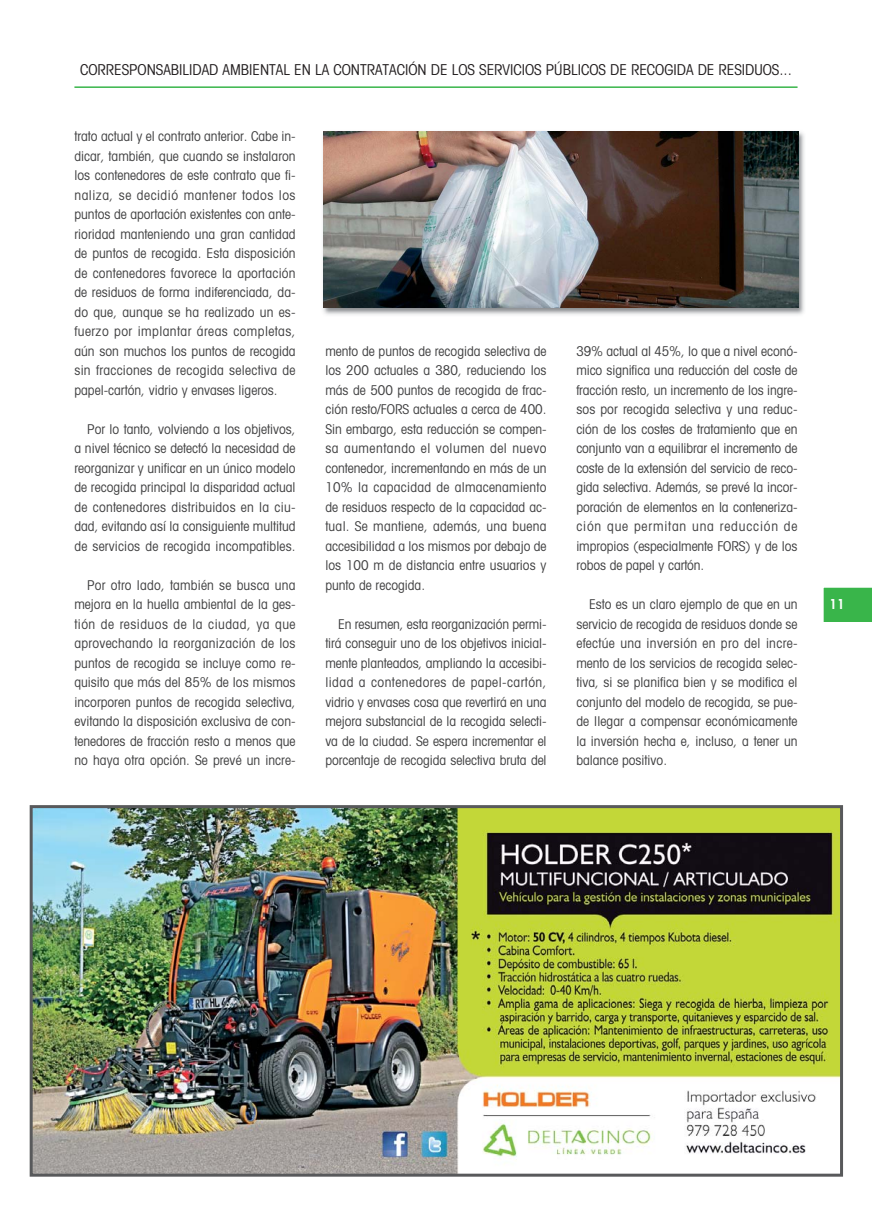
<style>
.page{position:relative;width:872px;height:1212px;background:#fff}
.page>*{position:absolute;margin:0;border:0;box-sizing:border-box;transform-origin:0 0}
.t1{font:condensed 15px "Avant Garde";color:#231f20}
.t2{font:condensed 13.5px/19.5px "Avant Garde";color:#404041;text-align:justify}
.t3{font:600 13.5px "Avant Garde";color:#fff}
</style>
<div class="page">
<hr style="left:74px;top:86px;width:723px;height:2px;background:#39b54a">
<div style="left:823px;top:587px;width:49px;height:35px;background:#39b54a"></div>
<img style="left:34px;top:809px;width:805px;height:363px">
<div style="left:30px;top:805px;width:813px;height:371px;border:3px solid #58595b"></div>
<img style="left:323px;top:131px;width:482px;height:184px">
<img style="left:324px;top:132px;width:474px;height:175px">
<p class="t1" style="left:80px;top:64px;width:713px">CORRESPONSABILIDAD AMBIENTAL EN LA CONTRATACIÓN DE LOS SERVICIOS PÚBLICOS DE RECOGIDA DE RESIDUOS...</p>
<p class="t2" style="left:74px;top:128px;width:223px">trato actual y el contrato anterior. Cabe in&shy;dicar, también, que cuando se instalaron los contenedores de este contrato que fi&shy;naliza, se decidió mantener todos los puntos de aportación existentes con ante&shy;rioridad manteniendo una gran cantidad de puntos de recogida. Esta disposición de contenedores favorece la aportación de residuos de forma indiferenciada, da&shy;do que, aunque se ha realizado un es&shy;fuerzo por implantar áreas completas, aún son muchos los puntos de recogida sin fracciones de recogida selectiva de papel-cartón, vidrio y envases ligeros.</p>
<p class="t2" style="left:74px;top:420px;width:223px;text-indent:13px">Por lo tanto, volviendo a los objetivos, a nivel técnico se detectó la necesidad de reorganizar y unificar en un único modelo de recogida principal la disparidad actual de contenedores distribuidos en la ciu&shy;dad, evitando así la consiguiente multitud de servicios de recogida incompatibles.</p>
<p class="t2" style="left:74px;top:576px;width:223px;text-indent:13px">Por otro lado, también se busca una mejora en la huella ambiental de la ges&shy;tión de residuos de la ciudad, ya que aprovechando la reorganización de los puntos de recogida se incluye como re&shy;quisito que más del 85% de los mismos incorporen puntos de recogida selectiva, evitando la disposición exclusiva de con&shy;tenedores de fracción resto a menos que no haya otra opción. Se prevé un incre-</p>
<p class="t2" style="left:325px;top:342px;width:223px">mento de puntos de recogida selectiva de los 200 actuales a 380, reduciendo los más de 500 puntos de recogida de frac&shy;ción resto/FORS actuales a cerca de 400.<br>Sin embargo, esta reducción se compen&shy;sa aumentando el volumen del nuevo contenedor, incrementando en más de un 10% la capacidad de almacenamiento de residuos respecto de la capacidad ac&shy;tual. Se mantiene, además, una buena accesibilidad a los mismos por debajo de los 100 m de distancia entre usuarios y punto de recogida.</p>
<p class="t2" style="left:325px;top:615px;width:223px;text-indent:13px">En resumen, esta reorganización permi&shy;tirá conseguir uno de los objetivos inicial&shy;mente planteados, ampliando la accesibi&shy;lidad a contenedores de papel-cartón, vidrio y envases cosa que revertirá en una mejora substancial de la recogida selecti&shy;va de la ciudad. Se espera incrementar el porcentaje de recogida selectiva bruta del</p>
<p class="t2" style="left:576px;top:342px;width:223px">39% actual al 45%, lo que a nivel econó&shy;mico significa una reducción del coste de fracción resto, un incremento de los ingre&shy;sos por recogida selectiva y una reduc&shy;ción de los costes de tratamiento que en conjunto van a equilibrar el incremento de coste de la extensión del servicio de reco&shy;gida selectiva. Además, se prevé la incor&shy;poración de elementos en la conteneriza&shy;ción que permitan una reducción de impropios (especialmente FORS) y de los robos de papel y cartón.</p>
<p class="t2" style="left:576px;top:596px;width:223px;text-indent:13px">Esto es un claro ejemplo de que en un servicio de recogida de residuos donde se efectúe una inversión en pro del incre&shy;mento de los servicios de recogida selec&shy;tiva, si se planifica bien y se modifica el conjunto del modelo de recogida, se pue&shy;de llegar a compensar económicamente la inversión hecha e, incluso, a tener un balance positivo.</p>
<p class="t3" style="left:829px;top:599px;width:17px">11</p>
</div>
